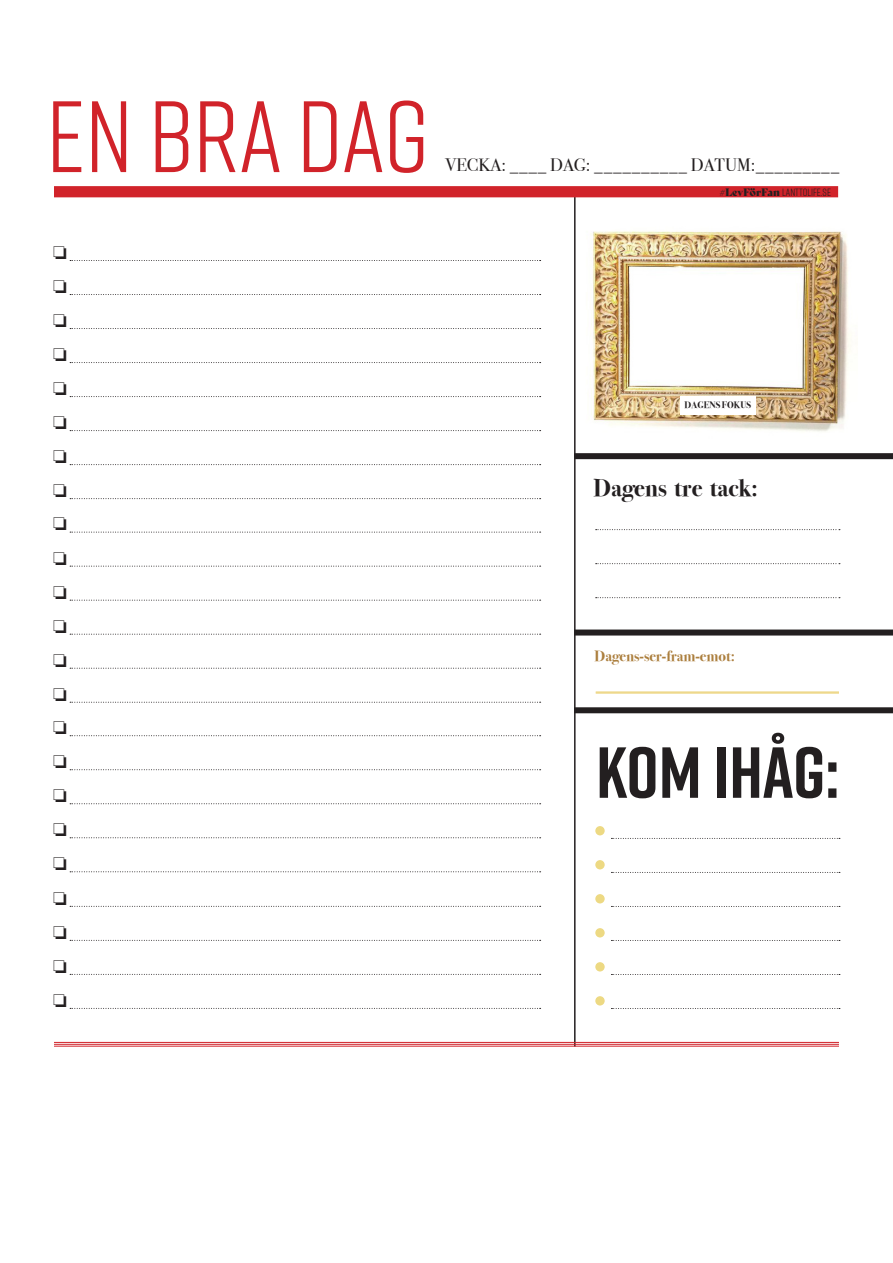
<style>
.page{position:relative;width:893px;height:1263px;background:#fff}
.page>*{position:absolute;margin:0;border:0;box-sizing:border-box;transform-origin:0 0}
.t1{font:101.1px "Rift";color:#d1232a}
.t2{font:700 72px "Rift";color:#231f20}
.t3{font:700 24.45px "Bodoni Svty Two OSITCTT";color:#231f20}
.t4{font:18px "Bodoni Svty Two ITCTT";color:#231f20}
.t5{font:700 15px "Bodoni Svty Two OSITCTT";color:#ac7f3e}
.t6{font:10.5px "Rift";color:#231f20}
.t7{font:700 9.45px "Bodoni Svty Two OSITCTT";color:#231f20}
.s1{font-family:"Bely Display"}
</style>
<div class="page">
<img style="left:590px;top:231px;width:261px;height:201px">
<hr style="left:574px;top:197px;width:2px;height:849px;background:#231f20">
<hr style="left:54px;top:1042px;width:785px;height:1px;background:#d1232a">
<hr style="left:54px;top:1044px;width:785px;height:1px;background:#d1232a">
<hr style="left:54px;top:1046px;width:785px;height:1px;background:#d1232a">
<div style="left:54px;top:186px;width:784px;height:11px;background:#d1232a"></div>
<svg style="left:611px;top:838px;width:229px;height:1px"></svg>
<svg style="left:611px;top:872px;width:229px;height:1px"></svg>
<svg style="left:611px;top:906px;width:229px;height:1px"></svg>
<svg style="left:611px;top:940px;width:229px;height:1px"></svg>
<svg style="left:611px;top:974px;width:229px;height:1px"></svg>
<svg style="left:611px;top:1008px;width:229px;height:1px"></svg>
<div style="left:595px;top:826px;width:10px;height:9px;background:#edd983;border-radius:50%"></div>
<div style="left:595px;top:860px;width:10px;height:9px;background:#edd983;border-radius:50%"></div>
<div style="left:595px;top:894px;width:10px;height:9px;background:#edd983;border-radius:50%"></div>
<div style="left:595px;top:928px;width:10px;height:9px;background:#edd983;border-radius:50%"></div>
<div style="left:595px;top:962px;width:10px;height:9px;background:#edd983;border-radius:50%"></div>
<div style="left:595px;top:996px;width:10px;height:9px;background:#edd983;border-radius:50%"></div>
<div style="left:680px;top:397px;width:76px;height:18px;background:#fff"></div>
<svg style="left:596px;top:529px;width:244px;height:1px"></svg>
<svg style="left:596px;top:563px;width:244px;height:1px"></svg>
<svg style="left:596px;top:597px;width:244px;height:1px"></svg>
<div style="left:574px;top:629px;width:319px;height:6px;background:#231f20"></div>
<div style="left:574px;top:453px;width:319px;height:6px;background:#231f20"></div>
<hr style="left:596px;top:692px;width:243px;height:1px;background:#e9cc66">
<hr style="left:596px;top:693px;width:243px;height:1px;background:#e9cc66">
<div style="left:574px;top:707px;width:319px;height:6px;background:#231f20"></div>
<svg style="left:69px;top:294px;width:472px;height:1px"></svg>
<svg style="left:69px;top:328px;width:472px;height:1px"></svg>
<svg style="left:69px;top:362px;width:472px;height:1px"></svg>
<svg style="left:69px;top:396px;width:472px;height:1px"></svg>
<svg style="left:69px;top:430px;width:472px;height:1px"></svg>
<svg style="left:69px;top:464px;width:472px;height:1px"></svg>
<svg style="left:69px;top:498px;width:472px;height:1px"></svg>
<svg style="left:69px;top:531px;width:472px;height:2px"></svg>
<svg style="left:69px;top:565px;width:472px;height:2px"></svg>
<svg style="left:69px;top:599px;width:472px;height:2px"></svg>
<svg style="left:69px;top:633px;width:472px;height:2px"></svg>
<svg style="left:69px;top:667px;width:472px;height:2px"></svg>
<svg style="left:69px;top:701px;width:472px;height:2px"></svg>
<svg style="left:69px;top:735px;width:472px;height:1px"></svg>
<svg style="left:69px;top:769px;width:472px;height:1px"></svg>
<svg style="left:69px;top:803px;width:472px;height:1px"></svg>
<svg style="left:69px;top:837px;width:472px;height:1px"></svg>
<svg style="left:69px;top:871px;width:472px;height:1px"></svg>
<svg style="left:69px;top:905px;width:472px;height:2px"></svg>
<svg style="left:69px;top:939px;width:472px;height:2px"></svg>
<svg style="left:69px;top:973px;width:472px;height:2px"></svg>
<svg style="left:69px;top:1007px;width:472px;height:2px"></svg>
<svg style="left:69px;top:260px;width:472px;height:1px"></svg>
<p class="t1" style="left:47px;top:66px;width:384px">EN BRA DAG</p>
<p class="t4" style="left:445px;top:150px;width:396px">VECKA: ____ DAG: __________ DATUM:_________</p>
<p class="t6" style="left:720px;top:185px;width:113px"><span class="s1">#LevFörFan</span> LANTTOLIFE.SE</p>
<p class="t7" style="left:684px;top:399px;width:68px">DAGENS FOKUS</p>
<p class="t3" style="left:594px;top:473px;width:166px">Dagens tre tack:</p>
<p class="t5" style="left:595px;top:647px;width:142px">Dagens-ser-fram-emot:</p>
<p class="t2" style="left:596px;top:721px;width:245px">KOM IHÅG:</p>
</div>
